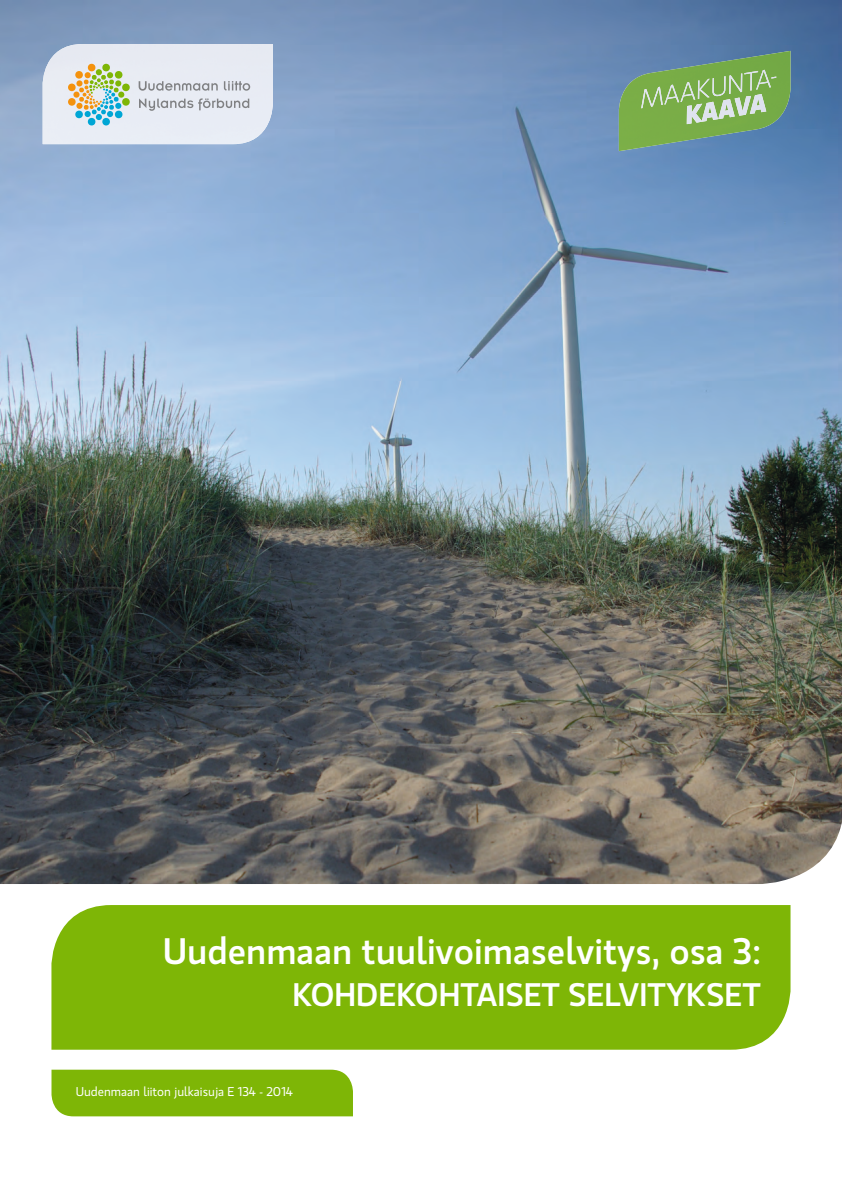
<style>
.page{position:relative;width:842px;height:1191px;background:#fff}
.page>*{position:absolute;margin:0;border:0;box-sizing:border-box;transform-origin:0 0}
.t1{font:500 36.7px "Gloriola Std";color:#fff}
.t2{font:500 32.5px "Gloriola Std";color:#fff}
.t3{font:12.7px "Gloriola Std";color:#fff}
</style>
<div class="page">
<img style="left:0;top:0;width:842px;height:884px">
<div style="left:52px;top:1069px;width:301px;height:47px;background:#7eb606"></div>
<div style="left:51px;top:905px;width:739px;height:144px;background:#7eb606"></div>
<div style="left:43px;top:44px;width:230px;height:100px;background:#e8ecf4"></div>
<svg style="left:68px;top:64px;width:62px;height:61px;background:#bed0b4"></svg>
<svg style="left:139px;top:81px;width:111px;height:10px"></svg>
<svg style="left:139px;top:98px;width:110px;height:13px"></svg>
<img style="left:619px;top:51px;width:171px;height:100px">
<img style="left:641px;top:70px;width:135px;height:38px">
<img style="left:687px;top:94px;width:79px;height:30px">
<h1 class="t1" style="left:163px;top:925px;width:600px">Uudenmaan tuulivoimaselvitys, osa 3:</h1>
<h2 class="t2" style="left:292px;top:972px;width:470px">KOHDEKOHTAISET SELVITYKSET</h2>
<p class="t3" style="left:76px;top:1082px;width:219px">Uudenmaan liiton julkaisuja E 134 - 2014</p>
</div>
